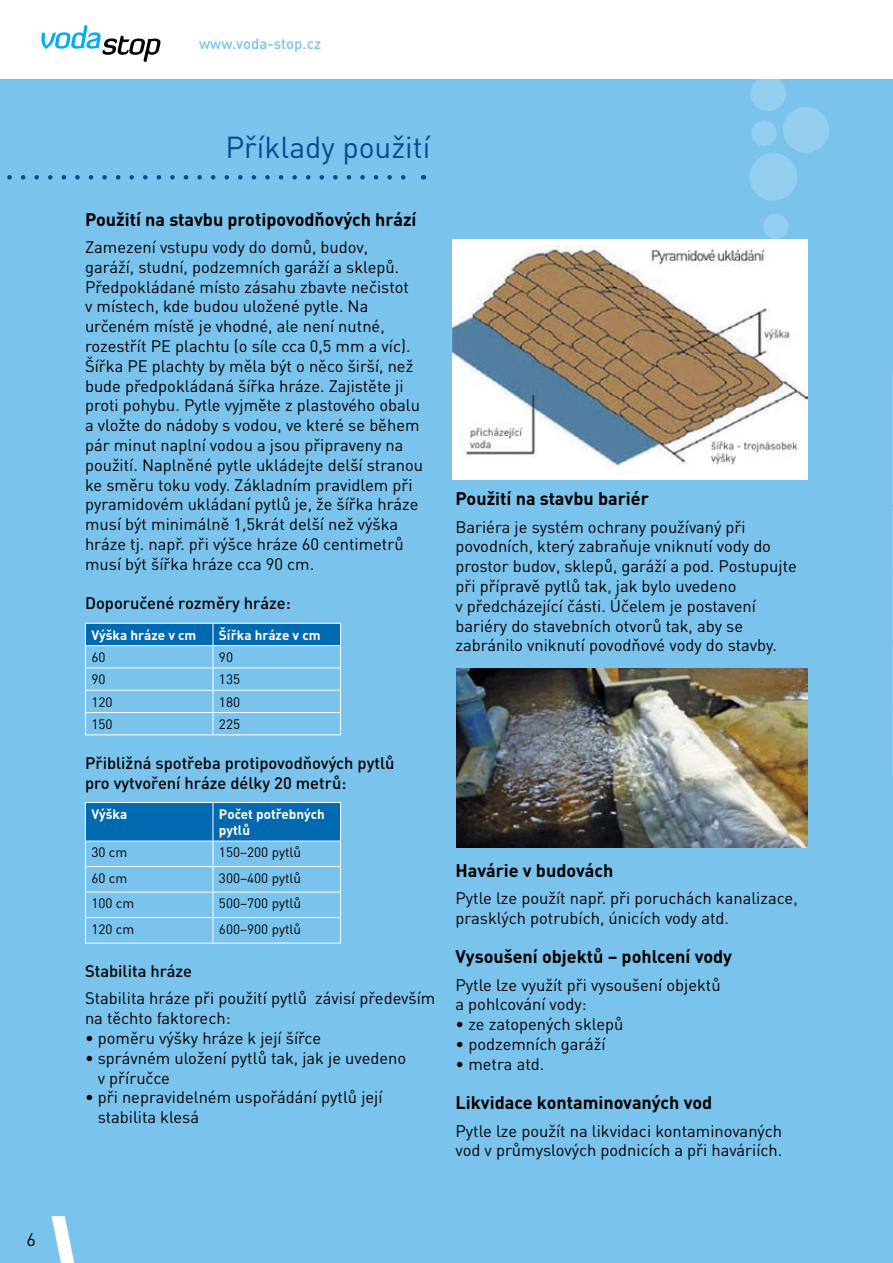
<style>
.page{position:relative;width:893px;height:1263px;background:#fff}
.page>*{position:absolute;margin:0;border:0;box-sizing:border-box;transform-origin:0 0}
.t1{font:30px "DIN Pro";color:#004c91}
.t2{font:700 18px "DIN Pro";color:#000}
.t3{font:16.5px/19.8px "DIN Pro";color:#000}
.t4{font:500 16.5px/19.8px "DIN Pro";color:#000}
.t5{font:500 15px "DIN Pro";color:#7ac3ec}
.t6{font:13.5px "DIN Pro";color:#000}
.t7{font:700 13.5px/16.2px "DIN Pro";color:#fff}
</style>
<div class="page">
<div style="left:0;top:79px;width:893px;height:1184px;background:#7ac3ec"></div>
<svg style="left:52px;top:1216px;width:23px;height:47px"></svg>
<svg style="left:41px;top:25px;width:120px;height:37px"></svg>
<svg style="left:85px;top:623px;width:256px;height:111px"></svg>
<hr style="left:85px;top:734px;width:128px;height:1px;background:#fff">
<hr style="left:213px;top:734px;width:128px;height:1px;background:#fff">
<svg style="left:85px;top:802px;width:256px;height:141px"></svg>
<hr style="left:85px;top:943px;width:128px;height:1px;background:#fff">
<hr style="left:213px;top:943px;width:128px;height:1px;background:#fff">
<svg style="left:763px;top:214px;width:26px;height:26px"></svg>
<svg style="left:750px;top:79px;width:79px;height:122px"></svg>
<svg style="left:7px;top:175px;width:399px;height:5px"></svg>
<img style="left:453px;top:240px;width:355px;height:239px">
<img style="left:456px;top:669px;width:352px;height:179px">
<p class="t5" style="left:199px;top:34px;width:123px">www.voda-stop.cz</p>
<h1 class="t1" style="left:225px;top:127px;width:207px">Příklady použití</h1>
<p class="t2" style="left:85px;top:207px;width:333px">Použití na stavbu protipovodňových hrází</p>
<p class="t3" style="left:85px;top:236px;width:340px">Zamezení vstupu vody do domů, budov,<br>garáží, studní, podzemních garáží a sklepů.<br>Předpokládané místo zásahu zbavte nečistot<br>v místech, kde budou uložené pytle. Na určeném místě je vhodné, ale není nutné, rozestřít PE plachtu (o síle cca 0,5 mm a víc).<br>Šířka PE plachty by měla být o něco širší, než bude předpokládaná šířka hráze. Zajistěte ji proti pohybu. Pytle vyjměte z plastového obalu a vložte do nádoby s vodou, ve které se během pár minut naplní vodou a jsou připraveny na použití. Naplněné pytle ukládejte delší stranou ke směru toku vody. Základním pravidlem při pyramidovém ukládaní pytlů je, že šířka hráze musí být minimálně 1,5krát delší než výška hráze tj. např. při výšce hráze 60 centimetrů musí být šířka hráze cca 90 cm.</p>
<p class="t4" style="left:85px;top:593px;width:207px">Doporučené rozměry hráze:</p>
<p class="t7" style="left:91px;top:626px;width:107px">Výška hráze v cm</p>
<p class="t7" style="left:219px;top:626px;width:103px">Šířka hráze v cm</p>
<p class="t6" style="left:91px;top:648px;width:16px">60</p>
<p class="t6" style="left:219px;top:648px;width:16px">90</p>
<p class="t6" style="left:91px;top:670px;width:16px">90</p>
<p class="t6" style="left:219px;top:670px;width:23px">135</p>
<p class="t6" style="left:91px;top:692px;width:23px">120</p>
<p class="t6" style="left:219px;top:692px;width:23px">180</p>
<p class="t6" style="left:91px;top:715px;width:23px">150</p>
<p class="t6" style="left:219px;top:715px;width:23px">22 5</p>
<p class="t4" style="left:85px;top:752px;width:311px">Přibližná spotřeba protipovodňových pytlů pro vytvoření hráze délky 20 metrů:</p>
<p class="t7" style="left:91px;top:805px;width:37px">Výška</p>
<p class="t7" style="left:219px;top:805px;width:107px">Počet potřebných pytlů</p>
<p class="t6" style="left:91px;top:843px;width:37px">30 cm</p>
<p class="t6" style="left:219px;top:843px;width:84px">150–200 pytlů</p>
<p class="t6" style="left:91px;top:869px;width:37px">60 cm</p>
<p class="t6" style="left:219px;top:869px;width:84px">300–400 pytlů</p>
<p class="t6" style="left:91px;top:894px;width:44px">100 cm</p>
<p class="t6" style="left:219px;top:894px;width:84px">500–700 pytlů</p>
<p class="t6" style="left:91px;top:920px;width:44px">120 cm</p>
<p class="t6" style="left:219px;top:920px;width:84px">600–900 pytlů</p>
<p class="t4" style="left:85px;top:960px;width:109px">Stabilita hráze</p>
<p class="t3" style="left:85px;top:988px;width:352px">Stabilita hráze při použití pytlů závisí především na těchto faktorech:</p>
<p class="t3" style="left:85px;top:1027px;width:238px">• poměru výšky hráze k její šířce</p>
<p class="t3" style="left:98px;top:1047px;width:310px;text-indent:-13px">• správném uložení pytlů tak, jak je uvedeno v příručce</p>
<p class="t3" style="left:98px;top:1087px;width:286px;text-indent:-13px">• při nepravidelném uspořádání pytlů její stabilita klesá</p>
<p class="t2" style="left:455px;top:487px;width:195px">Použití na stavbu bariér</p>
<p class="t3" style="left:455px;top:516px;width:343px">Bariéra je systém ochrany používaný při povodních, který zabraňuje vniknutí vody do prostor budov, sklepů, garáží a pod. Postupujte při přípravě pytlů tak, jak bylo uvedeno<br>v předcházející části. Účelem je postavení bariéry do stavebních otvorů tak, aby se zabránilo vniknutí povodňové vody do stavby.</p>
<p class="t2" style="left:455px;top:858px;width:159px">Havárie v budovách</p>
<p class="t3" style="left:455px;top:887px;width:344px">Pytle lze použít např. při poruchách kanalizace, prasklých potrubích, únicích vody atd.</p>
<p class="t2" style="left:455px;top:944px;width:278px">Vysoušení objektů – pohlcení vody</p>
<p class="t3" style="left:455px;top:974px;width:267px">Pytle lze využít při vysoušení objektů a pohlcování vody:</p>
<p class="t3" style="left:455px;top:1013px;width:169px">• ze zatopených sklepů</p>
<p class="t3" style="left:455px;top:1033px;width:152px">• podzemních garáží</p>
<p class="t3" style="left:455px;top:1053px;width:90px">• metra atd.</p>
<p class="t2" style="left:455px;top:1090px;width:258px">Likvidace kontaminovaných vod</p>
<p class="t3" style="left:455px;top:1120px;width:328px">Pytle lze použít na likvidaci kontaminovaných vod v průmyslových podnicích a při haváriích.</p>
</div>
